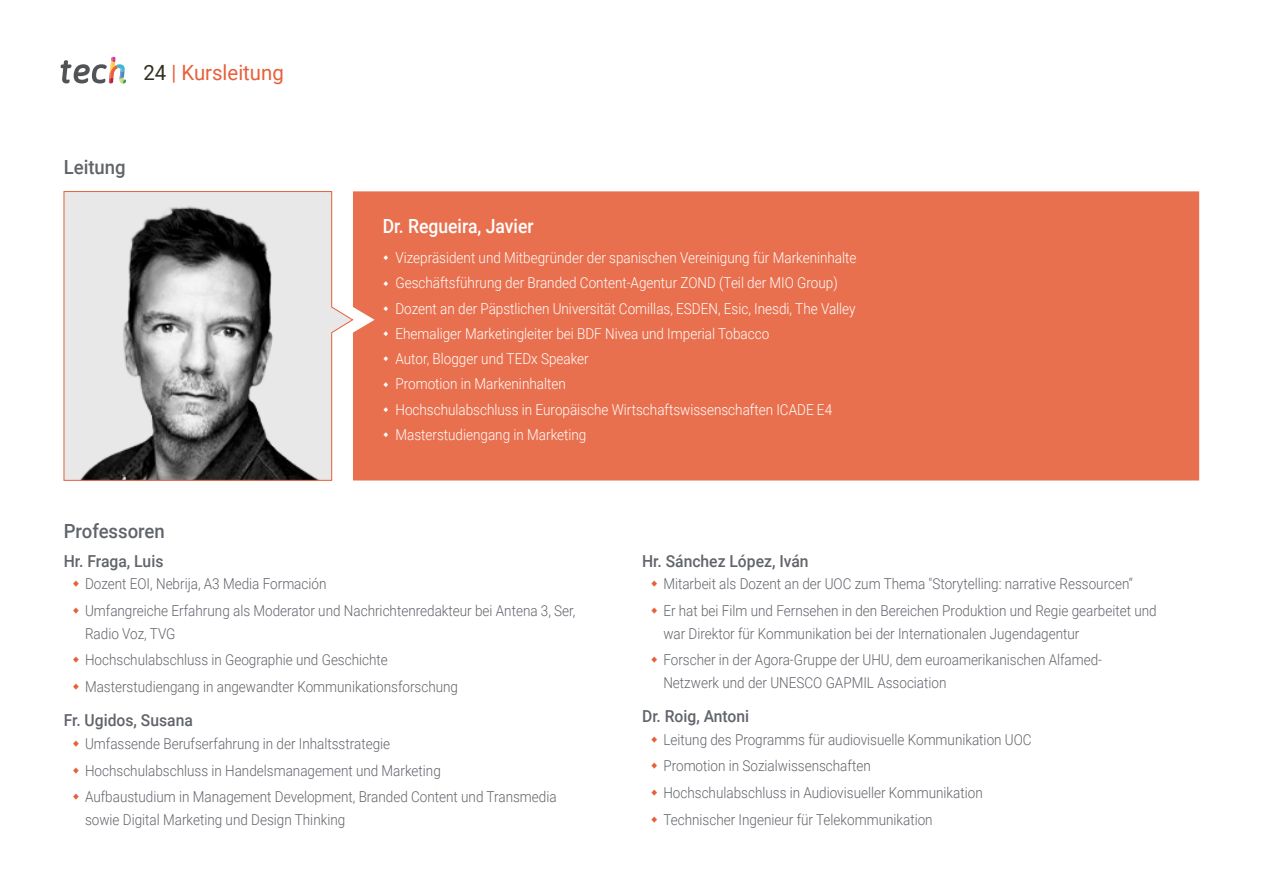
<style>
.page{position:relative;width:1263px;height:893px;background:#fff}
.page>*{position:absolute;margin:0;border:0;box-sizing:border-box;transform-origin:0 0}
.t1{font:21px "Roboto";color:#e7603a}
.t2{font:500 19.5px "Roboto";color:#61646a;scale:.95 1}
.t3{font:500 19.5px "Roboto";color:#fff;scale:.9 1}
.t4{font:500 16.5px "Roboto";color:#61646a;scale:.95 1}
.t5{font:300 15px/26.7px "Roboto";color:#61646a;scale:.9 1}
.t6{font:300 15px/25.2px "Roboto";color:#fff;scale:.9 1}
.s1{color:#312e20}
</style>
<div class="page">
<svg style="left:61px;top:57px;width:65px;height:27px"></svg>
<div style="left:353px;top:191px;width:846px;height:289px;background:#e9704e"></div>
<svg style="left:64px;top:191px;width:289px;height:290px;background:#b3b1b1"></svg>
<svg style="left:384px;top:255px;width:4px;height:5px"></svg>
<svg style="left:384px;top:281px;width:4px;height:5px"></svg>
<svg style="left:384px;top:306px;width:4px;height:5px"></svg>
<svg style="left:384px;top:331px;width:4px;height:5px"></svg>
<svg style="left:384px;top:356px;width:4px;height:5px"></svg>
<svg style="left:384px;top:382px;width:4px;height:5px"></svg>
<svg style="left:384px;top:407px;width:4px;height:5px"></svg>
<svg style="left:384px;top:432px;width:4px;height:5px"></svg>
<h1 class="t1" style="left:144px;top:57px;width:142px"><span class="s1">24</span> | Kursleitung</h1>
<h2 class="t2" style="left:64px;top:154px;width:67px">Leitung</h2>
<h2 class="t3" style="left:383px;top:212px;width:169px">Dr. Regueira, Javier</h2>
<p class="t6" style="left:395px;top:245px;width:514px">Vizepräsident und Mitbegründer der spanischen Vereinigung für Markeninhalte Geschäftsführung der Branded Content-Agentur ZOND (Teil der MIO Group)<br>Dozent an der Päpstlichen Universität Comillas, ESDEN, Esic, Inesdi, The Valley Ehemaliger Marketingleiter bei BDF Nivea und Imperial Tobacco<br>Autor, Blogger und TEDx Speaker<br>Promotion in Markeninhalten<br>Hochschulabschluss in Europäische Wirtschaftswissenschaften ICADE E4<br>Masterstudiengang in Marketing</p>
<h2 class="t2" style="left:64px;top:517px;width:108px">Professoren</h2>
<p class="t4" style="left:64px;top:550px;width:106px">Hr. Fraga, Luis</p>
<p class="t5" style="left:85px;top:570px;width:546px">Dozent EOI, Nebrija, A3 Media Formación<br>Umfangreiche Erfahrung als Moderator und Nachrichtenredakteur bei Antena 3, Ser,</p>
<p class="t5" style="left:85px;top:619px;width:416px">Radio Voz, TVG<br>Hochschulabschluss in Geographie und Geschichte<br>Masterstudiengang in angewandter Kommunikationsforschung</p>
<p class="t4" style="left:64px;top:709px;width:137px">Fr. Ugidos, Susana</p>
<p class="t5" style="left:85px;top:730px;width:525px">Umfassende Berufserfahrung in der Inhaltsstrategie<br>Hochschulabschluss in Handelsmanagement und Marketing<br>Aufbaustudium in Management Development, Branded Content und Transmedia</p>
<p class="t5" style="left:85px;top:806px;width:291px">sowie Digital Marketing und Design Thinking</p>
<p class="t4" style="left:642px;top:550px;width:177px">Hr. Sánchez López, Iván</p>
<p class="t5" style="left:663px;top:570px;width:550px">Mitarbeit als Dozent an der UOC zum Thema "Storytelling: narrative Ressourcen“<br>Er hat bei Film und Fernsehen in den Bereichen Produktion und Regie gearbeitet und</p>
<p class="t5" style="left:663px;top:619px;width:489px">war Direktor für Kommunikation bei der Internationalen Jugendagentur<br>Forscher in der Agora-Gruppe der UHU, dem euroamerikanischen Alfamed-</p>
<p class="t5" style="left:663px;top:669px;width:316px">Netzwerk und der UNESCO GAPMIL Association</p>
<p class="t4" style="left:642px;top:705px;width:114px">Dr. Roig, Antoni</p>
<p class="t5" style="left:663px;top:725px;width:411px">Leitung des Programms für audiovisuelle Kommunikation UOC Promotion in Sozialwissenschaften<br>Hochschulabschluss in Audiovisueller Kommunikation Technischer Ingenieur für Telekommunikation</p>
</div>
